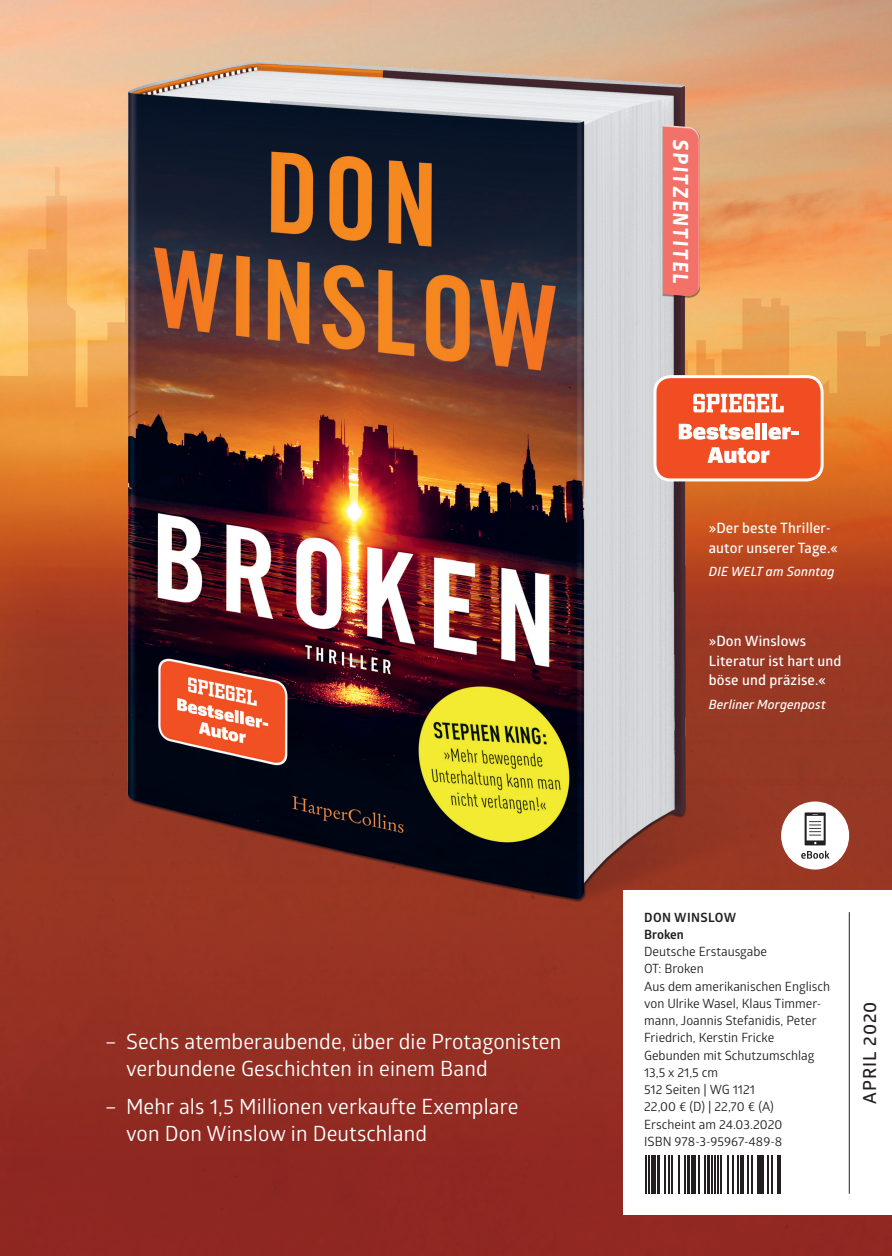
<style>
.page{position:relative;width:892px;height:1256px;background:#fff}
.page>*{position:absolute;margin:0;border:0;box-sizing:border-box;transform-origin:0 0}
.t1{font:21px/27px "Glober";letter-spacing:.005em;color:#fff}
.t2{font:700 20.85px "Globerx";color:#fff;scale:.9 1}
.t3{font:600 18px "Glober";letter-spacing:.06em;color:#231f20}
.t4{font:600 14.25px/19.5px "Glober";letter-spacing:.01em;color:#fff}
.t5{font:12.75px/17.2px "Glober";color:#231f20}
.t6{font:italic 600 12.75px "Glober";letter-spacing:.01em;color:#fff}
.t7{font:700 12.75px/17.2px "Glober";letter-spacing:.02em;color:#231f20}
</style>
<div class="page">
<img style="left:0;top:167px;width:892px;height:1089px">
<img style="left:108px;top:36px;width:724px;height:904px">
<div style="left:623px;top:891px;width:234px;height:324px;background:#fff"></div>
<div style="left:655px;top:377px;width:167px;height:103px;background:#f04d22;border-radius:16px"></div>
<div style="left:653px;top:375px;width:170px;height:106px;border:3px solid #fff;border-radius:16px"></div>
<svg style="left:693px;top:394px;width:91px;height:18px"></svg>
<svg style="left:679px;top:424px;width:75px;height:16px"></svg>
<div style="left:755px;top:423px;width:5px;height:16px;background:#fff"></div>
<div style="left:762px;top:423px;width:5px;height:16px;background:#fff"></div>
<svg style="left:768px;top:427px;width:30px;height:13px"></svg>
<svg style="left:707px;top:447px;width:62px;height:16px"></svg>
<svg style="left:645px;top:1155px;width:135px;height:39px"></svg>
<hr style="left:646px;top:1155px;width:1px;height:39px;background:#231f20">
<hr style="left:648px;top:1155px;width:2px;height:39px;background:#231f20">
<hr style="left:651px;top:1155px;width:2px;height:39px;background:#231f20">
<hr style="left:653px;top:1155px;width:1px;height:39px;background:#231f20">
<hr style="left:654px;top:1155px;width:2px;height:39px;background:#231f20">
<hr style="left:657px;top:1155px;width:1px;height:39px;background:#231f20">
<hr style="left:658px;top:1155px;width:2px;height:39px;background:#231f20">
<hr style="left:664px;top:1155px;width:2px;height:39px;background:#231f20">
<hr style="left:668px;top:1155px;width:2px;height:39px;background:#231f20">
<hr style="left:671px;top:1155px;width:2px;height:39px;background:#231f20">
<hr style="left:678px;top:1155px;width:2px;height:39px;background:#231f20">
<hr style="left:684px;top:1155px;width:1px;height:39px;background:#231f20">
<hr style="left:687px;top:1155px;width:1px;height:39px;background:#231f20">
<hr style="left:688px;top:1155px;width:2px;height:39px;background:#231f20">
<hr style="left:691px;top:1155px;width:2px;height:39px;background:#231f20">
<hr style="left:693px;top:1155px;width:1px;height:39px;background:#231f20">
<hr style="left:694px;top:1155px;width:1px;height:39px;background:#231f20">
<hr style="left:698px;top:1155px;width:2px;height:39px;background:#231f20">
<hr style="left:704px;top:1155px;width:1px;height:39px;background:#231f20">
<hr style="left:707px;top:1155px;width:1px;height:39px;background:#231f20">
<hr style="left:708px;top:1155px;width:2px;height:39px;background:#231f20">
<hr style="left:711px;top:1155px;width:2px;height:39px;background:#231f20">
<hr style="left:714px;top:1155px;width:1px;height:39px;background:#231f20">
<hr style="left:717px;top:1155px;width:1px;height:39px;background:#231f20">
<hr style="left:720px;top:1155px;width:1px;height:39px;background:#231f20">
<hr style="left:727px;top:1155px;width:1px;height:39px;background:#231f20">
<hr style="left:732px;top:1155px;width:2px;height:39px;background:#231f20">
<hr style="left:737px;top:1155px;width:1px;height:39px;background:#231f20">
<hr style="left:740px;top:1155px;width:1px;height:39px;background:#231f20">
<hr style="left:741px;top:1155px;width:1px;height:39px;background:#231f20">
<hr style="left:742px;top:1155px;width:2px;height:39px;background:#231f20">
<hr style="left:747px;top:1155px;width:1px;height:39px;background:#231f20">
<hr style="left:751px;top:1155px;width:1px;height:39px;background:#231f20">
<hr style="left:757px;top:1155px;width:1px;height:39px;background:#231f20">
<hr style="left:758px;top:1155px;width:2px;height:39px;background:#231f20">
<hr style="left:760px;top:1155px;width:1px;height:39px;background:#231f20">
<hr style="left:762px;top:1155px;width:2px;height:39px;background:#231f20">
<hr style="left:767px;top:1155px;width:1px;height:39px;background:#231f20">
<hr style="left:771px;top:1155px;width:1px;height:39px;background:#231f20">
<hr style="left:777px;top:1155px;width:1px;height:39px;background:#231f20">
<hr style="left:780px;top:1155px;width:1px;height:39px;background:#231f20">
<div style="left:0;top:289px;width:74px;height:583px;background:#cc6518;opacity:.8"></div>
<div style="left:849px;top:891px;width:43px;height:324px;background:#fff"></div>
<hr style="left:849px;top:912px;width:1px;height:282px;background:#231f20">
<div style="left:781px;top:801px;width:68px;height:68px;background:#fff;border-radius:50%"></div>
<svg style="left:804px;top:812px;width:21px;height:33px"></svg>
<svg style="left:801px;top:851px;width:28px;height:8px"></svg>
<div style="left:660px;top:124px;width:41px;height:174px;background:#fff;opacity:.7"></div>
<h2 class="t2" style="left:696px;top:139px;width:164px;rotate:90deg">SPITZENTITEL</h2>
<h1 class="t1" style="left:126px;top:1028px;width:437px;text-indent:-21px">– Sechs atemberaubende, über die Protagonisten verbundene Geschichten in einem Band</h1>
<h1 class="t1" style="left:126px;top:1092px;width:394px;text-indent:-21px">– Mehr als 1,5 Millionen verkaufte Exemplare von Don Winslow in Deutschland</h1>
<p class="t4" style="left:709px;top:518px;width:131px">»Der beste Thriller&shy;autor unserer Tage.«</p>
<p class="t6" style="left:709px;top:563px;width:127px">DIE WELT am Sonntag</p>
<p class="t4" style="left:709px;top:631px;width:134px">»Don Winslows<br>Literatur ist hart und böse und präzise.«</p>
<p class="t6" style="left:709px;top:695px;width:118px">Berliner Morgenpost</p>
<p class="t7" style="left:644px;top:908px;width:94px">DON WINSLOW<br>Broken</p>
<p class="t5" style="left:644px;top:942px;width:187px">Deutsche Erstausgabe<br>OT: Broken<br>Aus dem amerikanischen Englisch von Ulrike Wasel, Klaus Timmer&shy;mann, Joannis Stefanidis, Peter<br>Friedrich, Kerstin Fricke<br>Gebunden mit Schutzumschlag<br>13,5 x 21,5 cm<br>512 Seiten | WG 1121<br>22,00 € (D) | 22,70 € (A)<br>Erscheint am 24.03.2020<br>ISBN 978-3-95967-489-8</p>
<h3 class="t3" style="left:857px;top:1104px;width:104px;rotate:-90deg">APRIL 2020</h3>
</div>
